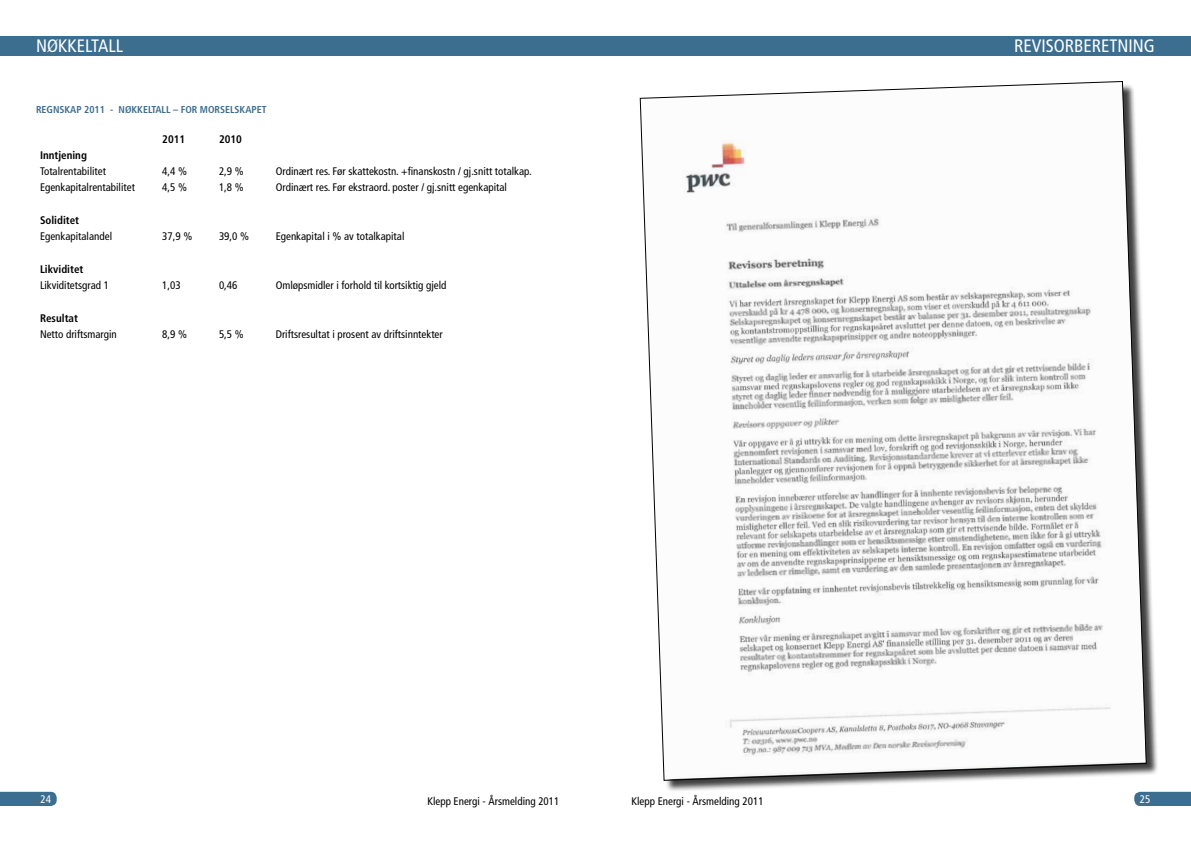
<style>
.page{position:relative;width:1191px;height:842px;background:#fff}
.page>*{position:absolute;margin:0;border:0;box-sizing:border-box;transform-origin:0 0}
.t1{font:condensed 18px "Frutiger";color:#fff}
.t2{font:condensed 11px "Frutiger";color:#000}
.t3{font:700 condensed 11px "Frutiger";color:#000}
.t4{font:condensed 11px "Frutiger";color:#fff}
.t5{font:700 condensed 10px "Frutiger";color:#3b6e8f}
</style>
<div class="page">
<div style="left:0;top:36px;width:595px;height:20px;background:#3b6e8f"></div>
<div style="left:595px;top:36px;width:596px;height:20px;background:#3b6e8f"></div>
<svg style="left:0;top:792px;width:57px;height:14px"></svg>
<svg style="left:1134px;top:792px;width:57px;height:14px"></svg>
<div style="left:642px;top:83px;width:516px;height:710px;background:#000;opacity:.75"></div>
<svg style="left:640px;top:81px;width:506px;height:700px"></svg>
<h1 class="t1" style="left:36px;top:35px;width:89px">NØKKELTALL</h1>
<h1 class="t1" style="left:1014px;top:35px;width:142px">REVISORBERETNING</h1>
<p class="t5" style="left:36px;top:104px;width:30px">REGNSKAP</p>
<p class="t5" style="left:84px;top:104px;width:54px">2011 - NØKKELTALL</p>
<p class="t5" style="left:173px;top:104px;width:14px">– FOR</p>
<p class="t5" style="left:200px;top:104px;width:7px">MORSELSKAPET</p>
<p class="t3" style="left:162px;top:132px;width:24px">2011</p>
<p class="t3" style="left:219px;top:132px;width:24px">2010</p>
<p class="t3" style="left:40px;top:148px;width:48px">INNTJENING</p>
<p class="t2" style="left:40px;top:165px;width:67px">Totalrentabilitet</p>
<p class="t2" style="left:162px;top:165px;width:26px">4,4 %</p>
<p class="t2" style="left:219px;top:165px;width:26px">2,9 %</p>
<p class="t2" style="left:276px;top:165px;width:257px">Ordinært res. Før skattekostn. +finanskostn / gj.snitt totalkap.</p>
<p class="t2" style="left:40px;top:181px;width:96px">Egenkapitalrentabilitet</p>
<p class="t2" style="left:162px;top:181px;width:26px">4,5 %</p>
<p class="t2" style="left:219px;top:181px;width:26px">1,8 %</p>
<p class="t2" style="left:276px;top:181px;width:233px">Ordinært res. Før ekstraord. poster / gj.snitt egenkapital</p>
<p class="t3" style="left:40px;top:213px;width:41px">SOLIDITET</p>
<p class="t2" style="left:40px;top:230px;width:74px">Egenkapitalandel</p>
<p class="t2" style="left:162px;top:230px;width:32px">37,9 %</p>
<p class="t2" style="left:219px;top:230px;width:32px">39,0 %</p>
<p class="t2" style="left:276px;top:230px;width:130px">Egenkapital i % av totalkapital</p>
<p class="t3" style="left:40px;top:262px;width:45px">LIKVIDITET</p>
<p class="t2" style="left:40px;top:279px;width:70px">Likviditetsgrad 1</p>
<p class="t2" style="left:162px;top:279px;width:20px">1,03</p>
<p class="t2" style="left:219px;top:279px;width:20px">0,46</p>
<p class="t2" style="left:276px;top:279px;width:172px">Omløpsmidler i forhold til kortsiktig gjeld</p>
<p class="t3" style="left:40px;top:311px;width:39px">RESULTAT</p>
<p class="t2" style="left:40px;top:328px;width:78px">Netto driftsmargin</p>
<p class="t2" style="left:162px;top:328px;width:26px">8,9 %</p>
<p class="t2" style="left:219px;top:328px;width:26px">5,5 %</p>
<p class="t2" style="left:276px;top:328px;width:168px">Driftsresultat i prosent av driftsinntekter</p>
<p class="t4" style="left:40px;top:793px;width:12px">24</p>
<p class="t2" style="left:427px;top:795px;width:134px">Klepp Energi - Årsmelding 2011</p>
<p class="t2" style="left:631px;top:795px;width:134px">Klepp Energi - Årsmelding 2011</p>
<p class="t4" style="left:1140px;top:793px;width:12px">25</p>
</div>
